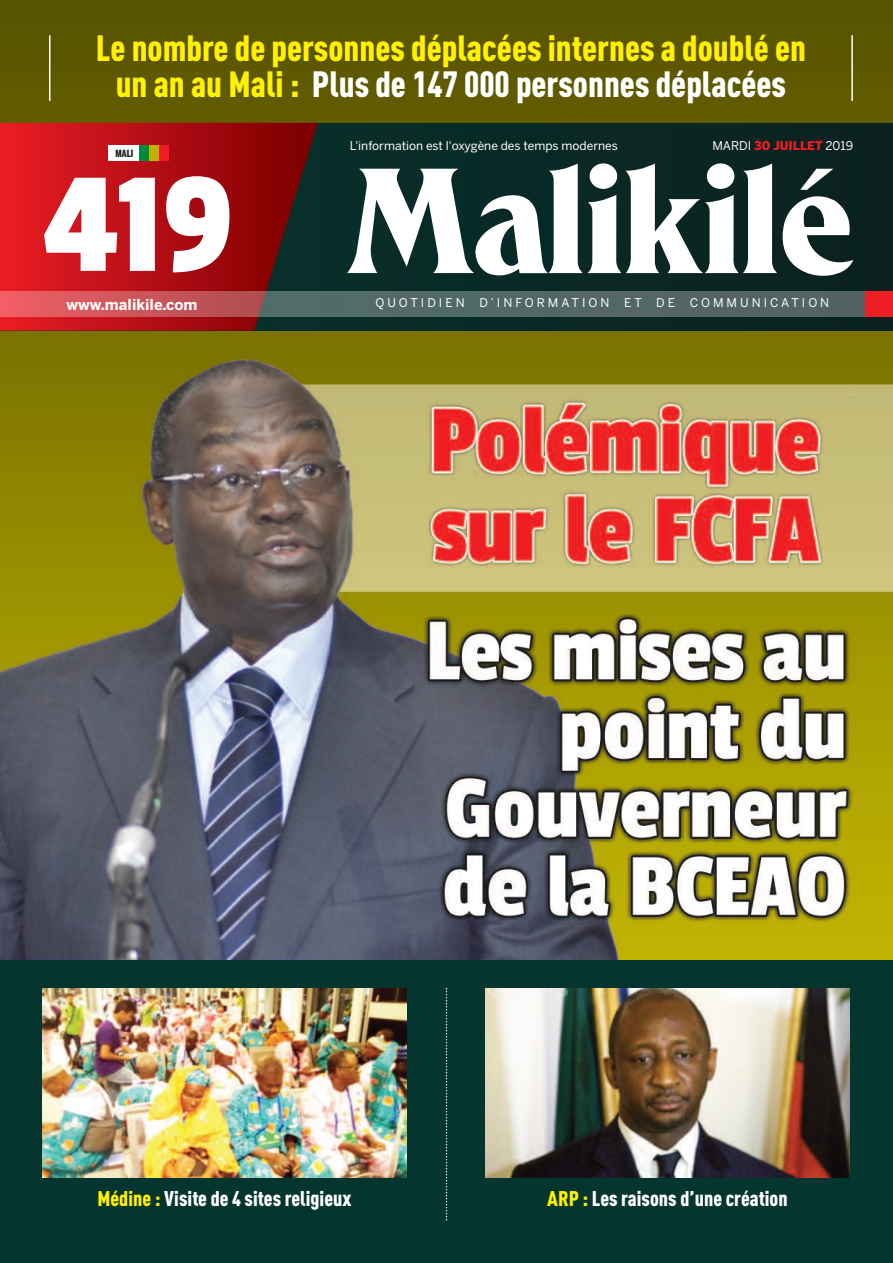
<style>
.page{position:relative;width:893px;height:1263px;background:#fff}
.page>*{position:absolute;margin:0;border:0;box-sizing:border-box;transform-origin:0 0}
.t1{font:150px "Passion One";color:#fff}
.t2{font:900 condensed 36px/36px "DIN Pro";color:#fff101;text-align:center}
.t3{font:900 condensed 21px "DIN Pro";color:#fff}
.t4{font:700 15px "Benton Sans";color:#fff}
.t5{font:12px "Benton Sans";color:#fff}
.t6{font:12px "Benton Sans";letter-spacing:.25em;color:#fff}
.t7{font:900 9.9px "Benton Sans Comp";color:#231f20}
.s1{color:#fff}
.s2{font-weight:900;color:#ee1d23}
.s3{color:#fff101}
</style>
<div class="page">
<div style="left:0;top:750px;width:893px;height:513px;background:#05352f"></div>
<img style="left:0;top:0;width:893px;height:959px">
<div style="left:0;top:123px;width:893px;height:208px;background:#0a2824"></div>
<svg style="left:0;top:123px;width:318px;height:208px;background:#a61116"></svg>
<div style="left:139px;top:146px;width:10px;height:15px;background:#008b43"></div>
<div style="left:149px;top:146px;width:10px;height:15px;background:#c0b301"></div>
<div style="left:159px;top:146px;width:9px;height:15px;background:#ee1d23"></div>
<div style="left:109px;top:146px;width:30px;height:15px;background:#fff"></div>
<div style="left:0;top:291px;width:893px;height:26px;background:#fff;opacity:.3"></div>
<div style="left:865px;top:291px;width:28px;height:26px;background:#ee1d23"></div>
<svg style="left:347px;top:163px;width:506px;height:113px"></svg>
<img style="left:43px;top:989px;width:363px;height:188px">
<img style="left:485px;top:989px;width:364px;height:188px">
<svg style="left:446px;top:988px;width:1px;height:232px"></svg>
<hr style="left:49px;top:35px;width:1px;height:66px;background:#fff">
<hr style="left:851px;top:35px;width:2px;height:66px;background:#fff">
<p class="t2" style="left:96px;top:33px;width:712px">Le nombre de personnes déplacées internes a doublé en un an au Mali : <span class="s1">Plus de 147 000 personnes déplacées</span></p>
<p class="t5" style="left:350px;top:139px;width:269px">L'information est l'oxygène des temps modernes</p>
<p class="t5" style="left:712px;top:139px;width:142px">MARDI <span class="s2">30 JUILLET</span> 2019</p>
<p class="t7" style="left:115px;top:148px;width:19px">MALI</p>
<h1 class="t1" style="left:43px;top:146px;width:192px">419</h1>
<p class="t4" style="left:67px;top:296px;width:132px">www.malikile.com</p>
<p class="t6" style="left:375px;top:296px;width:455px">QUOTIDIEN D’INFORMATION ET DE COMMUNICATION</p>
<p class="t3" style="left:97px;top:1191px;width:255px"><span class="s3">Médine :</span> Visite de 4 sites religieux</p>
<p class="t3" style="left:547px;top:1191px;width:242px"><span class="s3">ARP :</span> Les raisons d’une création</p>
</div>
